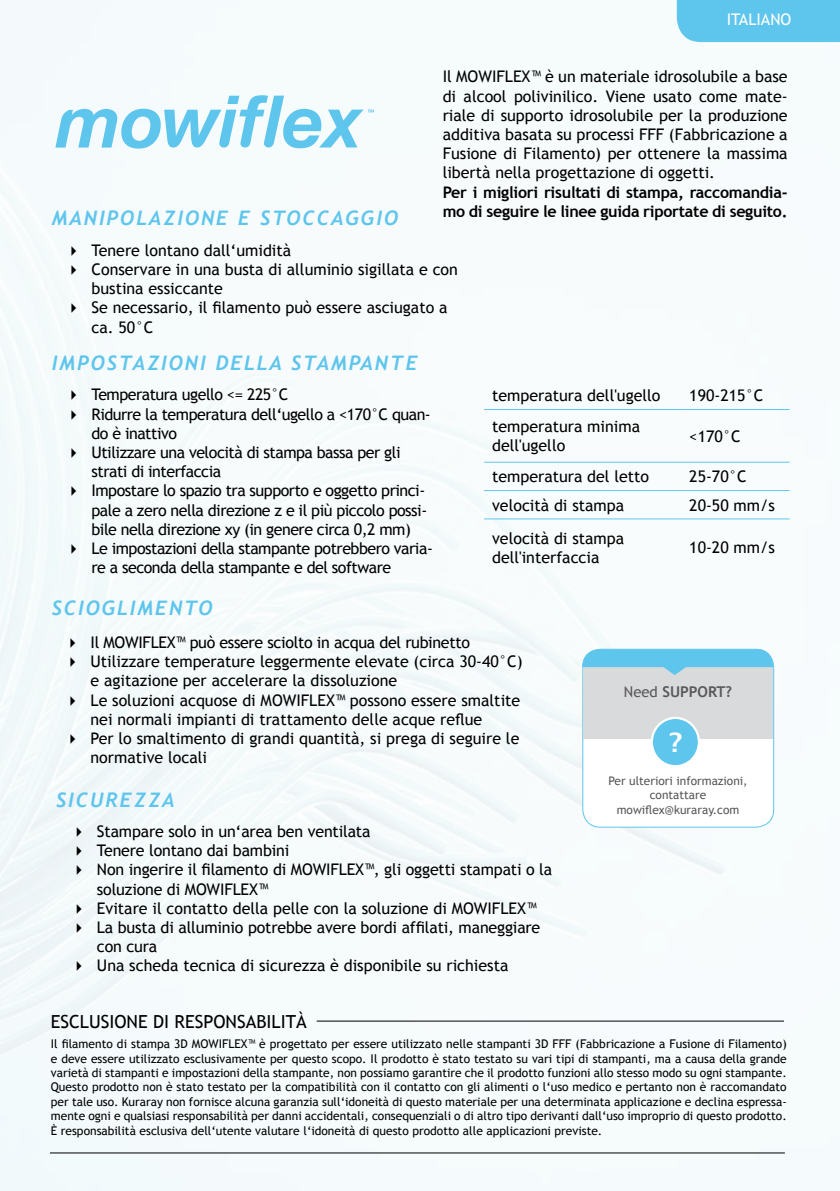
<style>
.page{position:relative;width:840px;height:1191px;background:#fff}
.page>*{position:absolute;margin:0;border:0;box-sizing:border-box;transform-origin:0 0}
.t1{font:700 26.8px "Lucida Grande";color:#fff}
.t2{font:italic 700 20px "Trebuchet";letter-spacing:.1em;color:#5ec5ed}
.t3{font:18px "Trebuchet MS";color:#000}
.t4{font:16px/19.2px "Trebuchet MS";color:#000}
.t5{font:16px "Trebuchet MS";letter-spacing:-.03em;color:#000}
.t6{font:700 16px/19.2px "Trebuchet MS";letter-spacing:-.015em;color:#000}
.t7{font:16px "Trebuchet MS";letter-spacing:-.02em;color:#000}
.t8{font:16px "Trebuchet MS";color:#fff}
.t9{font:700 14.8px "Trebuchet MS";color:#58585a}
.t10{font:12px/14.4px "Trebuchet MS";color:#000;text-align:justify}
.t11{font:11.8px/14.2px "Trebuchet MS";color:#58585a;text-align:center}
.s1{font-family:"Lucida Grande"}
.s2{font-weight:400}
</style>
<div class="page">
<div style="left:0;top:0;width:839px;height:1191px;background:#f6fbfc"></div>
<hr style="left:50px;top:1152px;width:734px;height:1px;background:#000">
<div style="left:676px;top:0;width:163px;height:42px;background:#5ec5ed"></div>
<hr style="left:484px;top:409px;width:197px;height:1px;background:#5ec5ed">
<hr style="left:681px;top:409px;width:108px;height:1px;background:#5ec5ed">
<hr style="left:484px;top:462px;width:197px;height:1px;background:#5ec5ed">
<hr style="left:681px;top:462px;width:108px;height:1px;background:#5ec5ed">
<hr style="left:484px;top:490px;width:197px;height:1px;background:#5ec5ed">
<hr style="left:681px;top:490px;width:108px;height:1px;background:#5ec5ed">
<hr style="left:484px;top:518px;width:197px;height:1px;background:#5ec5ed">
<hr style="left:681px;top:518px;width:108px;height:1px;background:#5ec5ed">
<svg style="left:55px;top:95px;width:319px;height:54px"></svg>
<hr style="left:316px;top:1020px;width:467px;height:1px;background:#000">
<div style="left:582px;top:649px;width:191px;height:178px;background:#fff;border-radius:18px"></div>
<div style="left:582px;top:649px;width:191px;height:178px;border:1px solid #5ec5ed;border-radius:18px"></div>
<div style="left:583px;top:667px;width:189px;height:71px;background:#d9dadb"></div>
<svg style="left:582px;top:649px;width:190px;height:26px"></svg>
<div style="left:651px;top:718px;width:47px;height:48px;background:#5ec5ed;border-radius:50%"></div>
<div style="left:650px;top:717px;width:49px;height:50px;border:2px solid #fff;border-radius:50%"></div>
<p class="t2" style="left:52px;top:205px;width:347px">MANIPOLAZIONE E STOCCAGGIO</p>
<p class="t8" style="left:726px;top:10px;width:66px">ITALIANO</p>
<p class="t4" style="left:442px;top:67px;width:346px;text-align:justify">Il MOWIFLEX™ è un materiale idrosolubile a base di alcool polivinilico. Viene usato come mate&shy;riale di supporto idrosolubile per la produzione additiva basata su processi FFF (Fabbricazione a Fusione di Filamento) per ottenere la massima libertà nella progettazione di oggetti.</p>
<p class="t6" style="left:442px;top:182px;width:346px">Per i migliori risultati di stampa, raccomandia&shy;mo di seguire le linee guida riportate di seguito.</p>
<p class="t4" style="left:69px;top:241px;width:224px"><span class="s1">▸</span> Tenere lontano dall‘umidità</p>
<p class="t4" style="left:69px;top:260px;width:390px"><span class="s1">▸</span> Conservare in una busta di alluminio sigillata e con</p>
<p class="t4" style="left:91px;top:279px;width:133px">bustina essiccante</p>
<p class="t4" style="left:69px;top:298px;width:380px"><span class="s1">▸</span> Se necessario, il filamento può essere asciugato a</p>
<p class="t4" style="left:91px;top:317px;width:63px">ca. 50°C</p>
<p class="t2" style="left:52px;top:351px;width:367px">IMPOSTAZIONI DELLA STAMPANTE</p>
<p class="t5" style="left:69px;top:385px;width:221px"><span class="s1">▸</span> Temperatura ugello &lt;= 225°C</p>
<p class="t5" style="left:69px;top:404px;width:363px"><span class="s1">▸</span> Ridurre la temperatura dell‘ugello a &lt;170°C quan-</p>
<p class="t5" style="left:91px;top:423px;width:87px">do è inattivo</p>
<p class="t5" style="left:69px;top:443px;width:333px"><span class="s1">▸</span> Utilizzare una velocità di stampa bassa per gli</p>
<p class="t5" style="left:91px;top:462px;width:131px">strati di interfaccia</p>
<p class="t5" style="left:69px;top:481px;width:357px"><span class="s1">▸</span> Impostare lo spazio tra supporto e oggetto princi-</p>
<p class="t5" style="left:91px;top:500px;width:337px">pale a zero nella direzione z e il più piccolo possi-</p>
<p class="t5" style="left:91px;top:519px;width:321px">bile nella direzione xy (in genere circa 0,2 mm)</p>
<p class="t5" style="left:69px;top:539px;width:365px"><span class="s1">▸</span> Le impostazioni della stampante potrebbero varia-</p>
<p class="t5" style="left:91px;top:558px;width:301px">re a seconda della stampante e del software</p>
<p class="t2" style="left:52px;top:595px;width:162px">SCIOGLIMENTO</p>
<p class="t4" style="left:492px;top:386px;width:170px">temperatura dell'ugello</p>
<p class="t4" style="left:689px;top:386px;width:76px">190-215°C</p>
<p class="t4" style="left:492px;top:417px;width:149px">temperatura minima dell'ugello</p>
<p class="t4" style="left:689px;top:427px;width:53px">&lt;170°C</p>
<p class="t4" style="left:492px;top:467px;width:158px">temperatura del letto</p>
<p class="t4" style="left:689px;top:467px;width:59px">25-70°C</p>
<p class="t4" style="left:492px;top:495px;width:134px">velocità di stampa</p>
<p class="t4" style="left:689px;top:495px;width:87px">20-50 mm/s</p>
<p class="t4" style="left:492px;top:528px;width:134px">velocità di stampa dell'interfaccia</p>
<p class="t4" style="left:689px;top:538px;width:87px">10-20 mm/s</p>
<p class="t7" style="left:68px;top:633px;width:403px"><span class="s1">▸</span> Il MOWIFLEX™ può essere sciolto in acqua del rubinetto</p>
<p class="t4" style="left:68px;top:652px;width:456px"><span class="s1">▸</span> Utilizzare temperature leggermente elevate (circa 30-40°C)</p>
<p class="t4" style="left:90px;top:671px;width:308px">e agitazione per accelerare la dissoluzione</p>
<p class="t4" style="left:68px;top:690px;width:453px"><span class="s1">▸</span> Le soluzioni acquose di MOWIFLEX™ possono essere smaltite</p>
<p class="t4" style="left:90px;top:709px;width:393px">nei normali impianti di trattamento delle acque reflue</p>
<p class="t4" style="left:68px;top:729px;width:453px"><span class="s1">▸</span> Per lo smaltimento di grandi quantità, si prega di seguire le</p>
<p class="t4" style="left:90px;top:748px;width:118px">normative locali</p>
<p class="t2" style="left:56px;top:788px;width:120px">SICUREZZA</p>
<p class="t4" style="left:74px;top:822px;width:297px"><span class="s1">▸</span> Stampare solo in un‘area ben ventilata</p>
<p class="t4" style="left:74px;top:841px;width:216px"><span class="s1">▸</span> Tenere lontano dai bambini</p>
<p class="t4" style="left:74px;top:860px;width:479px"><span class="s1">▸</span> Non ingerire il filamento di MOWIFLEX™, gli oggetti stampati o la</p>
<p class="t4" style="left:97px;top:879px;width:172px">soluzione di MOWIFLEX™</p>
<p class="t4" style="left:74px;top:898px;width:463px"><span class="s1">▸</span> Evitare il contatto della pelle con la soluzione di MOWIFLEX™</p>
<p class="t4" style="left:74px;top:918px;width:467px"><span class="s1">▸</span> La busta di alluminio potrebbe avere bordi affilati, maneggiare</p>
<p class="t4" style="left:97px;top:937px;width:62px">con cura</p>
<p class="t4" style="left:74px;top:956px;width:435px"><span class="s1">▸</span> Una scheda tecnica di sicurezza è disponibile su richiesta</p>
<p class="t3" style="left:51px;top:1011px;width:257px">ESCLUSIONE DI RESPONSABILITÀ</p>
<p class="t9" style="left:623px;top:682px;width:110px"><span class="s2">Need</span> SUPPORT?</p>
<h1 class="t1" style="left:668px;top:720px;width:15px">?</h1>
<p class="t11" style="left:608px;top:774px;width:141px">Per ulteriori informazioni, contattare mowiflex@kuraray.com</p>
<p class="t10" style="left:51px;top:1036px;width:737px">Il filamento di stampa 3D MOWIFLEX™ è progettato per essere utilizzato nelle stampanti 3D FFF (Fabbricazione a Fusione di Filamento) e deve essere utilizzato esclusivamente per questo scopo. Il prodotto è stato testato su vari tipi di stampanti, ma a causa della grande varietà di stampanti e impostazioni della stampante, non possiamo garantire che il prodotto funzioni allo stesso modo su ogni stampante.<br>Questo prodotto non è stato testato per la compatibilità con il contatto con gli alimenti o l‘uso medico e pertanto non è raccomandato per tale uso. Kuraray non fornisce alcuna garanzia sull‘idoneità di questo materiale per una determinata applicazione e declina espressa&shy;mente ogni e qualsiasi responsabilità per danni accidentali, consequenziali o di altro tipo derivanti dall‘uso improprio di questo prodotto.<br>È responsabilità esclusiva dell‘utente valutare l‘idoneità di questo prodotto alle applicazioni previste.</p>
</div>
